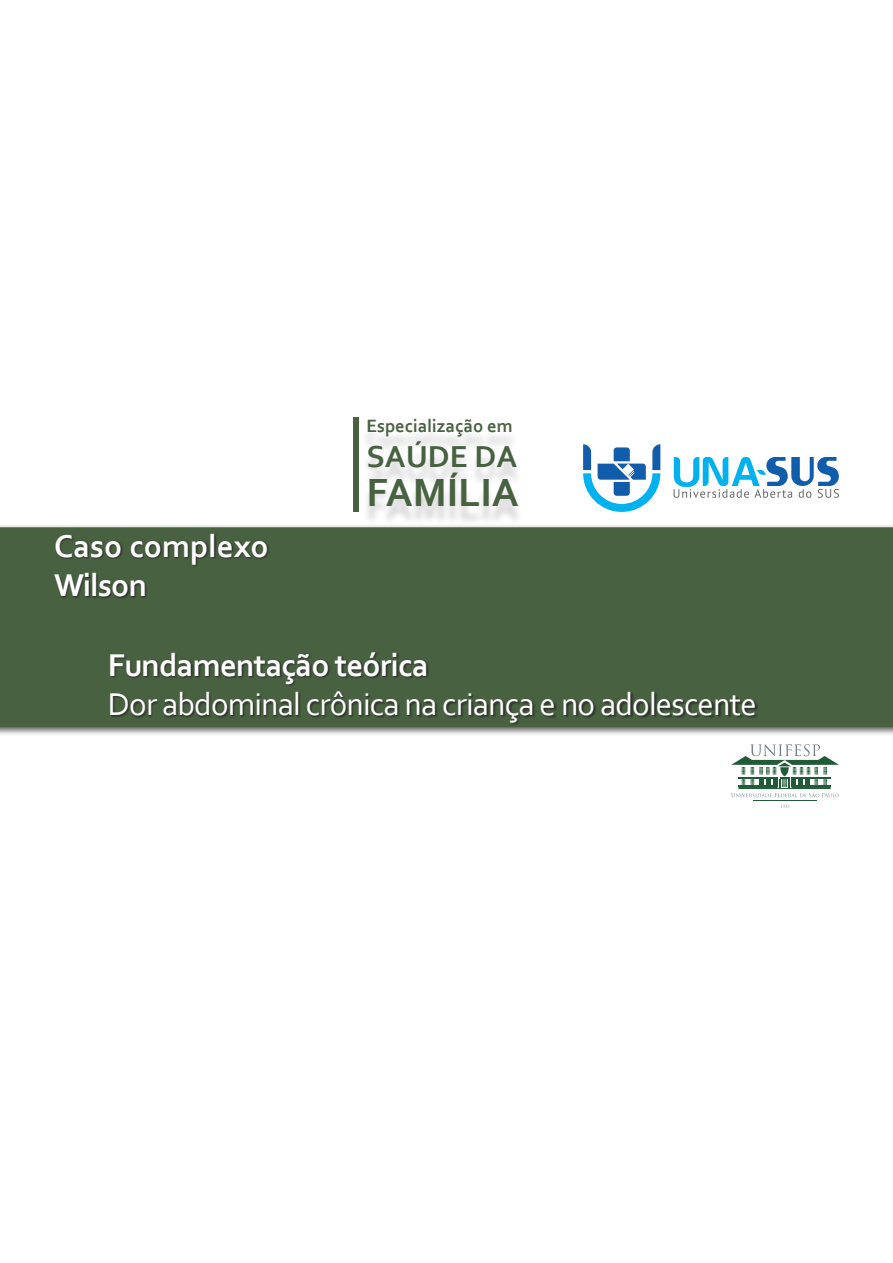
<style>
.page{position:relative;width:893px;height:1263px;background:#fff}
.page>*{position:absolute;margin:0;border:0;box-sizing:border-box;transform-origin:0 0}
.Título_da_folha{font:700 41.1px "Corbel";color:#486141}
.Cabeçalho_2{font:33px "Corbel";letter-spacing:-.025em;color:#fff}
.Cabeçalho_2-2{font:700 33px "Corbel";letter-spacing:-.025em;color:#fff}
.Cabeçalho{font:700 33px "Corbel";color:#fff}
.Título_da_folha-2{font:700 31.8px "Corbel";color:#486141}
.Título_da_folha-3{font:700 18.75px "Corbel";color:#486141}
</style>
<div class="page">
<div style="left:0;top:524px;width:893px;height:213px;background:#231f20;opacity:.75"></div>
<div style="left:0;top:527px;width:893px;height:200px;background:#486141"></div>
<svg style="left:781px;top:805px;width:8px;height:3px"></svg>
<hr style="left:754px;top:801px;width:63px;height:1px;background:#205a36">
<svg style="left:731px;top:744px;width:108px;height:53px"></svg>
<div style="left:353px;top:418px;width:5px;height:94px;background:#486141"></div>
<div style="left:361px;top:426px;width:163px;height:100px;background:#231f20;opacity:.2"></div>
<svg style="left:583px;top:444px;width:77px;height:68px"></svg>
<svg style="left:674px;top:457px;width:165px;height:41px"></svg>
<div style="left:54px;top:533px;width:705px;height:193px;background:#231f20;opacity:.75"></div>
<p class="Cabeçalho" style="left:54px;top:525px;width:216px">Caso complexo</p>
<p class="Cabeçalho_2-2" style="left:54px;top:565px;width:95px">Wilson</p>
<p class="Título_da_folha-3" style="left:366px;top:414px;width:148px">Especialização em</p>
<p class="Título_da_folha-2" style="left:366px;top:436px;width:152px">SAÚDE DA</p>
<p class="Título_da_folha" style="left:366px;top:467px;width:154px">FAMÍLIA</p>
<p class="Cabeçalho_2-2" style="left:108px;top:644px;width:322px">Fundamentação teórica</p>
<p class="Cabeçalho_2" style="left:108px;top:684px;width:650px">Dor abdominal crônica na criança e no adolescente</p>
</div>
